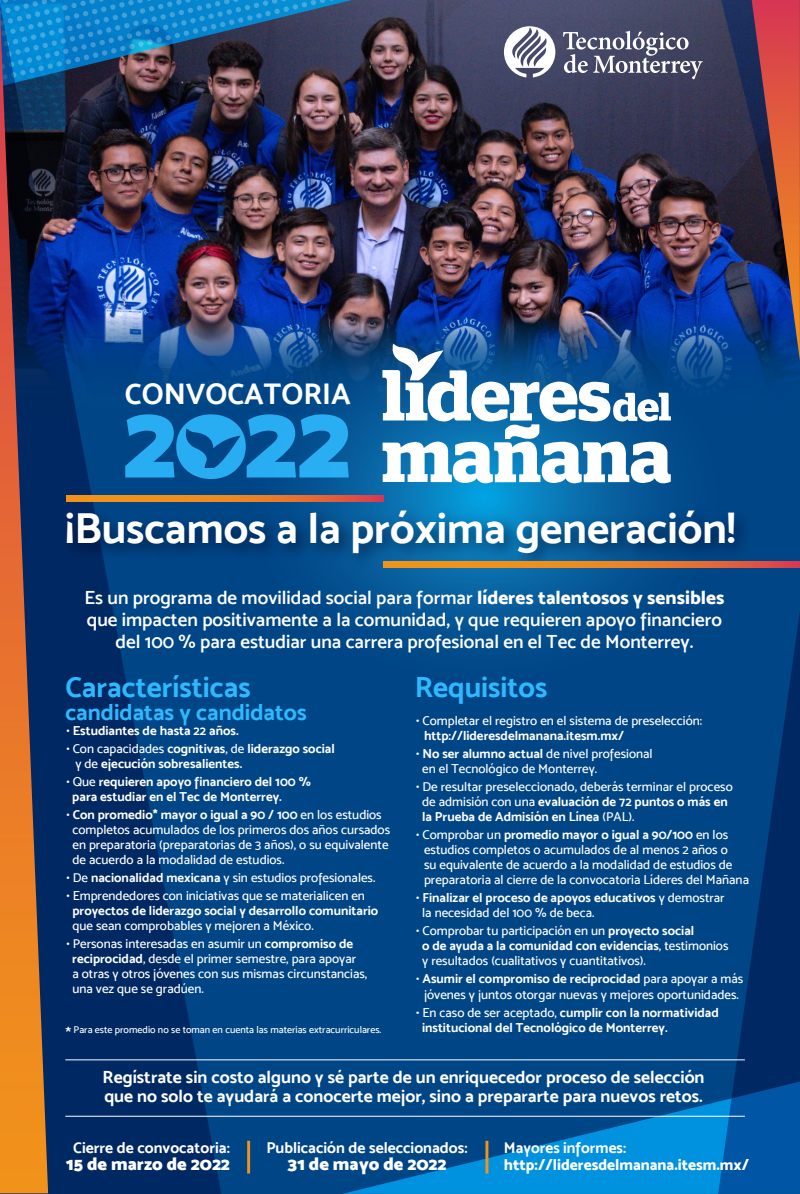
<style>
.page{position:relative;width:800px;height:1194px;background:#fff}
.page>*{position:absolute;margin:0;border:0;box-sizing:border-box;transform-origin:0 0}
.t1{font:43.2px "Mosk Bold 700";color:#fff}
.t2{font:29.8px "Mosk Bold 700";color:#fff}
.t3{font:29.2px "Mosk Bold 700";color:#2eb9ff}
.t4{font:23px "Mosk Bold 700";color:#2eb9ff}
.t5{font:19px/22px "Mosk Semi Bold 600";color:#fff;text-align:center}
.t6{font:18px "Mosk Ultra Bold 900";color:#fff}
.t7{font:17.6px/19.3px "Mosk Bold 700";color:#fff}
.t8{font:15.6px "Mosk Bold 700";color:#fff}
.t9{font:15.6px "Mosk Extra Bold 800";color:#fff}
.t10{font:13px/15px "Mosk Medium 500";color:#fff}
.t11{font:13px/15px "Mosk Bold 700";color:#fff}
.t12{font:10px "Mosk Medium 500";color:#fff}
.s1{font-family:"Mosk Extra Bold 800"}
.s2{font-family:"Mosk Medium 500"}
.s3{font-family:"Mosk Bold 700"}
.s4{font-size:16px}
</style>
<div class="page">
<div style="left:0;top:0;width:799px;height:1194px;background:#004687"></div>
<img style="left:221px;top:0;width:500px;height:314px">
<svg style="left:221px;top:314px;width:568px;height:70px"></svg>
<img style="left:237px;top:303px;width:492px;height:333px">
<svg style="left:342px;top:1101px;width:376px;height:93px"></svg>
<svg style="left:382px;top:343px;width:288px;height:144px"></svg>
<svg style="left:221px;top:414px;width:128px;height:65px"></svg>
<svg style="left:221px;top:0;width:131px;height:86px;background:#354a69"></svg>
<svg style="left:563px;top:31px;width:139px;height:48px;background:#6d6e85"></svg>
<svg style="left:504px;top:26px;width:51px;height:51px;background:#a7a9b8"></svg>
<img style="left:0;top:0;width:221px;height:1194px">
<svg style="left:0;top:10px;width:48px;height:1183px;background:#7a5443"></svg>
<svg style="left:718px;top:610px;width:81px;height:584px"></svg>
<hr style="left:247px;top:1140px;width:3px;height:33px;background:#f1921b">
<hr style="left:485px;top:1140px;width:3px;height:33px;background:#f1921b">
<hr style="left:65px;top:1115px;width:679px;height:1px;background:#fff">
<hr style="left:65px;top:1059px;width:679px;height:1px;background:#fff">
<img style="left:54px;top:494px;width:705px;height:82px">
<svg style="left:721px;top:0;width:78px;height:360px;background:#563a54"></svg>
<svg style="left:384px;top:562px;width:415px;height:5px;background:#ea7c27"></svg>
<h2 class="t2" style="left:125px;top:375px;width:227px">CONVOCATORIA</h2>
<h1 class="t1" style="left:66px;top:502px;width:671px">¡Buscamos a la próxima generación!</h1>
<h3 class="t5" style="left:84px;top:586px;width:641px">Es un programa de movilidad social para formar <span class="s1">líderes talentosos y sensibles </span>que impacten positivamente a la comunidad, y que requieren apoyo financiero del 100 % para estudiar una carrera profesional en el Tec de Monterrey.</h3>
<h3 class="t3" style="left:65px;top:670px;width:187px">Características</h3>
<h3 class="t4" style="left:65px;top:698px;width:243px">candidatas y candidatos</h3>
<p class="t11" style="left:66px;top:722px;width:174px"><span class="s2">•</span> Estudiantes de hasta 22 años.</p>
<p class="t11" style="left:75px;top:740px;width:261px;text-indent:-9px"><span class="s2">• Con capacidades</span> cognitivas<span class="s2">, de</span> liderazgo social <span class="s2">y de</span> ejecución sobresalientes.</p>
<p class="t11" style="left:72px;top:774px;width:240px;text-indent:-6px"><span class="s2">• Que</span> requieren apoyo financiero del 100 % para estudiar en el Tec de Monterrey.</p>
<p class="t11" style="left:66px;top:807px;width:317px"><span class="s2">•</span> Con promedio* mayor o igual a 90 / 100 <span class="s2">en los estudios</span></p>
<p class="t10" style="left:72px;top:822px;width:319px">completos acumulados de los primeros dos años cursados en preparatoria (preparatorias de 3 años), o su equivalente de acuerdo a la modalidad de estudios.</p>
<p class="t10" style="left:66px;top:870px;width:310px">• De <span class="s3">nacionalidad mexicana</span> y sin estudios profesionales.</p>
<p class="t10" style="left:66px;top:888px;width:300px">• Emprendedores con iniciativas que se materialicen en</p>
<p class="t11" style="left:72px;top:903px;width:307px">proyectos de liderazgo social y desarrollo comunitario</p>
<p class="t10" style="left:72px;top:918px;width:243px">que sean comprobables y mejoren a México.</p>
<p class="t10" style="left:72px;top:936px;width:296px;text-indent:-6px">• Personas interesadas en asumir un <span class="s3">compromiso de reciprocidad</span>, desde el primer semestre, para apoyar<br>a otras y otros jóvenes con sus mismas circunstancias, una vez que se gradúen.</p>
<p class="t12" style="left:66px;top:1023px;width:317px"><span class="s4">*</span> Para este promedio no se toman en cuenta las materias extracurriculares.</p>
<h3 class="t3" style="left:415px;top:669px;width:134px">Requisitos</h3>
<p class="t10" style="left:416px;top:713px;width:287px">• Completar el registro en el sistema de preselección:</p>
<p class="t11" style="left:424px;top:728px;width:201px">http://lideresdelmanana.itesm.mx/</p>
<p class="t10" style="left:422px;top:746px;width:232px;text-indent:-6px">• <span class="s3">No ser alumno actual</span> de nivel profesional en el Tecnológico de Monterrey.</p>
<p class="t10" style="left:416px;top:779px;width:318px">• De resultar preseleccionado, deberás terminar el proceso</p>
<p class="t11" style="left:422px;top:794px;width:307px"><span class="s2">de admisión con una</span> evaluación de 72 puntos o más en la Prueba de Admisión en Línea <span class="s2">(PAL).</span></p>
<p class="t11" style="left:416px;top:827px;width:313px"><span class="s2">• Comprobar un</span> promedio mayor o igual a 90/100 <span class="s2">en los</span></p>
<p class="t10" style="left:424px;top:842px;width:326px">estudios completos o acumulados de al menos 2 años o<br>su equivalente de acuerdo a la modalidad de estudios de preparatoria al cierre de la convocatoria Líderes del Mañana</p>
<p class="t11" style="left:416px;top:890px;width:310px"><span class="s2">•</span> Finalizar el proceso de apoyos educativos <span class="s2">y demostrar</span></p>
<p class="t10" style="left:422px;top:905px;width:174px">la necesidad del 100 % de beca.</p>
<p class="t10" style="left:416px;top:923px;width:279px">• Comprobar tu participación en un <span class="s3">proyecto social</span></p>
<p class="t11" style="left:422px;top:938px;width:308px">o de ayuda a la comunidad con evidencias<span class="s2">, testimonios</span></p>
<p class="t10" style="left:422px;top:953px;width:225px">y resultados (cualitativos y cuantitativos).</p>
<p class="t11" style="left:416px;top:971px;width:329px"><span class="s2">•</span> Asumir el compromiso de reciprocidad <span class="s2">para apoyar a más</span></p>
<p class="t10" style="left:424px;top:986px;width:316px">jóvenes y juntos otorgar nuevas y mejores oportunidades.</p>
<p class="t11" style="left:422px;top:1004px;width:298px;text-indent:-6px"><span class="s2">• En caso de ser aceptado,</span> cumplir con la normatividad institucional del Tecnológico de Monterrey.</p>
<h3 class="t7" style="left:103px;top:1067px;width:603px">Regístrate sin costo alguno y sé parte de un enriquecedor proceso de selección que no solo te ayudará a conocerte mejor, sino a prepararte para nuevos retos.</h3>
<p class="t8" style="left:73px;top:1138px;width:158px">Cierre de convocatoria:</p>
<h3 class="t6" style="left:66px;top:1152px;width:166px">15 de marzo de 2022</h3>
<p class="t8" style="left:266px;top:1138px;width:203px">Publicación de seleccionados:</p>
<h3 class="t6" style="left:287px;top:1152px;width:161px">31 de mayo de 2022</h3>
<p class="t8" style="left:504px;top:1138px;width:124px">Mayores informes:</p>
<p class="t9" style="left:504px;top:1155px;width:246px">http://lideresdelmanana.itesm.mx/</p>
</div>
